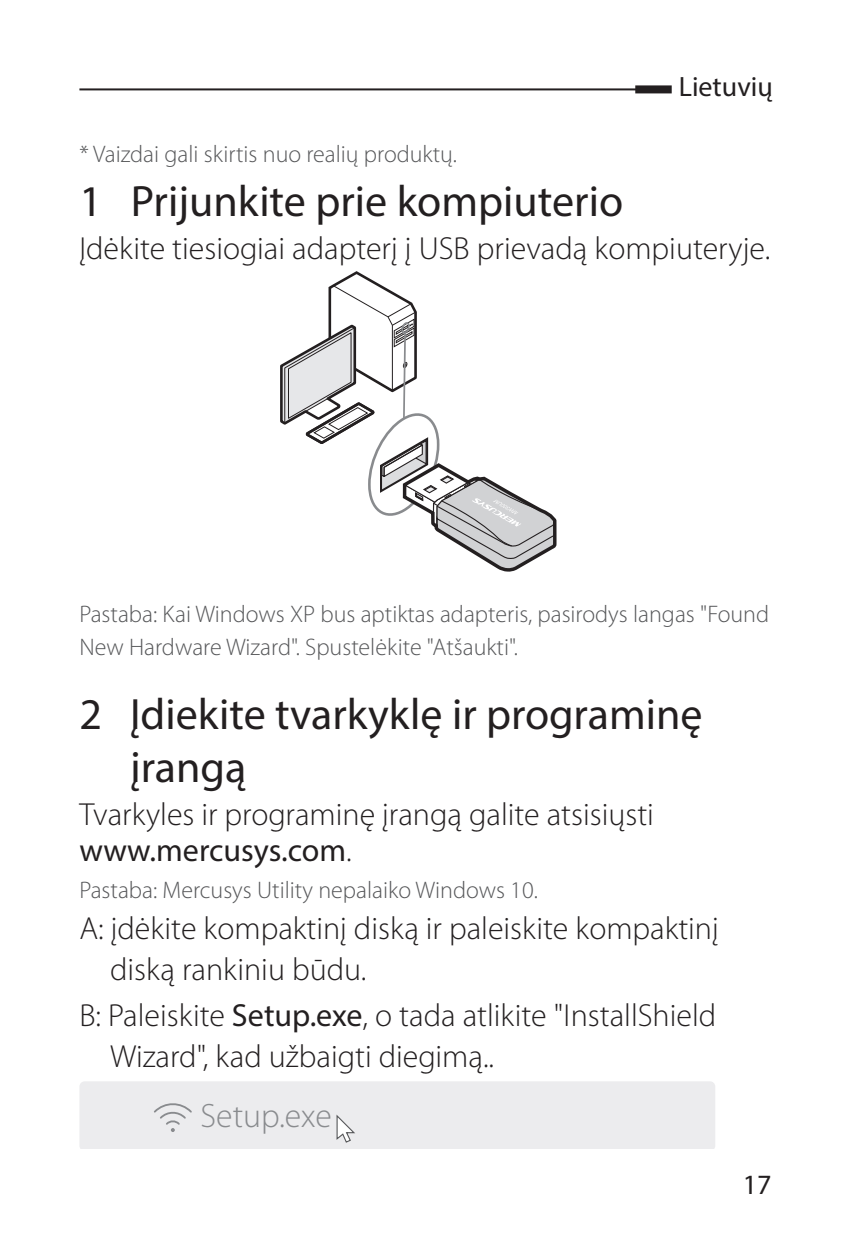
<style>
.page{position:relative;width:851px;height:1248px;background:#fff}
.page>*{position:absolute;margin:0;border:0;box-sizing:border-box;transform-origin:0 0}
.t1{font:44px/52.8px "Myriad Pro";color:#231f20}
.t2{font:300 34px "Myriad Pro";color:#898b8e}
.t3{font:300 32px/40.4px "Myriad Pro";color:#231f20}
.t4{font:28px "Myriad Pro";color:#231f20}
.t5{font:300 24px/32.8px "Myriad Pro";color:#57585a}
.s1{font-weight:400}
</style>
<div class="page">
<hr style="left:79px;top:88px;width:579px;height:2px;background:#231f20">
<div style="left:635px;top:85px;width:36px;height:8px;background:#231f20"></div>
<svg style="left:280px;top:271px;width:277px;height:301px"></svg>
<div style="left:79px;top:1081px;width:636px;height:66px;background:#ececee"></div>
<p class="t4" style="left:678px;top:69px;width:95px">Lietuvių</p>
<p class="t5" style="left:79px;top:138px;width:379px">* Vaizdai gali skirtis nuo realių produktų.</p>
<h1 class="t1" style="left:79px;top:174px;width:545px">1 Prijunkite prie kompiuterio</h1>
<p class="t3" style="left:79px;top:229px;width:692px">Įdėkite tiesiogiai adapterį į USB prievadą kompiuteryje.</p>
<p class="t5" style="left:79px;top:598px;width:691px">Pastaba: Kai Windows XP bus aptiktas adapteris, pasirodys langas "Found<br>New Hardware Wizard". Spustelėkite "Atšaukti".</p>
<h1 class="t1" style="left:130px;top:687px;width:573px;text-indent:-51px">2 Įdiekite tvarkyklę ir programinę įrangą</h1>
<p class="t3" style="left:79px;top:796px;width:576px;line-height:36px">Tvarkyles ir programinę įrangą galite atsisiųsti <span class="s1">www.mercusys.com</span>.</p>
<p class="t5" style="left:79px;top:873px;width:460px">Pastaba: Mercusys Utility nepalaiko Windows 10.</p>
<p class="t3" style="left:110px;top:908px;width:610px;text-indent:-31px">A: įdėkite kompaktinį diską ir paleiskite kompaktinį diską rankiniu būdu.</p>
<p class="t3" style="left:110px;top:996px;width:607px;text-indent:-31px">B: Paleiskite <span class="s1">Setup.exe</span>, o tada atlikite "InstallShield<br>Wizard", kad užbaigti diegimą..</p>
<p class="t2" style="left:200px;top:1097px;width:133px">Setup.exe</p>
<p class="t4" style="left:742px;top:1166px;width:30px">17</p>
</div>
